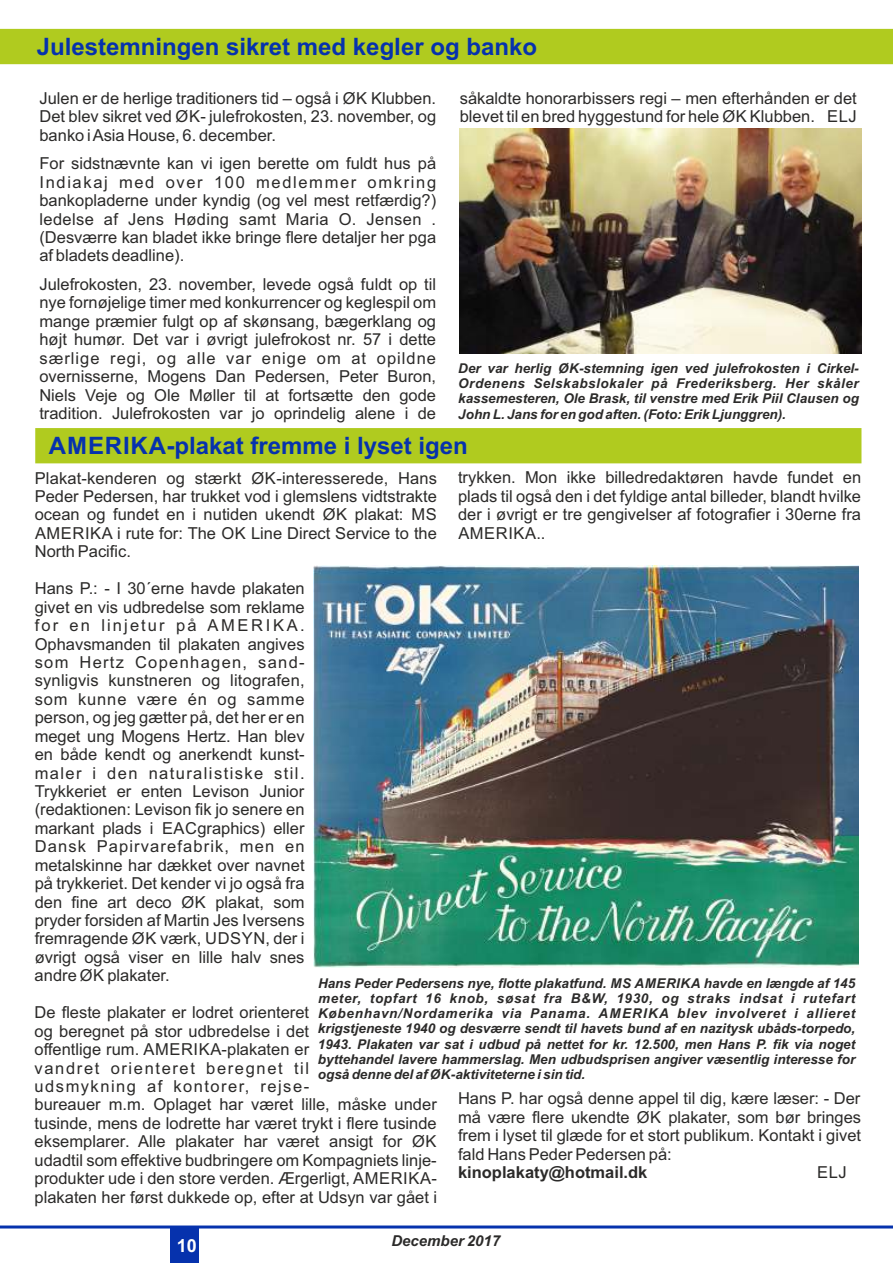
<style>
.page{position:relative;width:893px;height:1263px;background:#fff}
.page>*{position:absolute;margin:0;border:0;box-sizing:border-box;transform-origin:0 0}
.t1{font:700 24px "Arial";color:#0632ad}
.t2{font:700 18px "Arial";color:#fefefe}
.t3{font:16.5px/18.5px "Arial";color:#2b2a29;text-align:justify}
.t4{font:700 16.5px "Arial";color:#2b2a29}
.t5{font:italic 700 15px "Arial";color:#2b2a29}
.t6{font:italic 700 13.5px/15.1px "Arial";color:#2b2a29;text-align:justify}
</style>
<div class="page">
<div style="left:170px;top:1227px;width:29px;height:36px;background:#0632ad"></div>
<hr style="left:0;top:1225px;width:893px;height:3px;background:#0632ad">
<div style="left:0;top:28px;width:893px;height:37px;background:#b0cb1f"></div>
<img style="left:313px;top:566px;width:546px;height:401px">
<div style="left:35px;top:428px;width:827px;height:36px;background:#b0cb1f"></div>
<img style="left:459px;top:128px;width:402px;height:226px">
<h1 class="t1" style="left:37px;top:37px;width:502px">Julestemningen sikret med kegler og banko</h1>
<p class="t3" style="left:39px;top:90px;width:398px">Julen er de herlige traditioners tid – også i ØK Klubben.<br>Det blev sikret ved ØK- julefrokosten, 23. november, og banko i Asia House, 6. december.</p>
<p class="t3" style="left:39px;top:156px;width:398px">For sidstnævnte kan vi igen berette om fuldt hus på Indiakaj med over 100 medlemmer omkring bankopladerne under kyndig (og vel mest retfærdig?) ledelse af Jens Høding samt Maria O. Jensen . (Desværre kan bladet ikke bringe flere detaljer her pga af bladets deadline).</p>
<p class="t3" style="left:39px;top:276px;width:398px">Julefrokosten, 23. november, levede også fuldt op til nye fornøjelige timer med konkurrencer og keglespil om mange præmier fulgt op af skønsang, bægerklang og højt humør. Det var i øvrigt julefrokost nr. 57 i dette særlige regi, og alle var enige om at opildne overnisserne, Mogens Dan Pedersen, Peter Buron, Niels Veje og Ole Møller til at fortsætte den gode tradition. Julefrokosten var jo oprindelig alene i de</p>
<p class="t3" style="left:460px;top:90px;width:399px">såkaldte honorarbissers regi – men efterhånden er det blevet til en bred hyggestund for hele ØK Klubben. ELJ</p>
<p class="t6" style="left:458px;top:362px;width:402px">Der var herlig ØK-stemning igen ved julefrokosten i Cirkel-Ordenens Selskabslokaler på Frederiksberg. Her skåler kassemesteren, Ole Brask, til venstre med Erik Piil Clausen og John L. Jans for en god aften. (Foto: Erik Ljunggren).</p>
<h1 class="t1" style="left:49px;top:437px;width:420px">AMERIKA-plakat fremme i lyset igen</h1>
<p class="t3" style="left:458px;top:470px;width:405px">trykken. Mon ikke billedredaktøren havde fundet en plads til også den i det fyldige antal billeder, blandt hvilke der i øvrigt er tre gengivelser af fotografier i 30erne fra AMERIKA..</p>
<p class="t3" style="left:35px;top:470px;width:404px">Plakat-kenderen og stærkt ØK-interesserede, Hans Peder Pedersen, har trukket vod i glemslens vidtstrakte ocean og fundet en i nutiden ukendt ØK plakat: MS AMERIKA i rute for: The OK Line Direct Service to the North Pacific.</p>
<p class="t3" style="left:35px;top:581px;width:271px">Hans P.: - I 30´erne havde plakaten givet en vis udbredelse som reklame for en linjetur på AMERIKA.<br>Ophavsmanden til plakaten angives som Hertz Copenhagen, sand&shy;synligvis kunstneren og litografen, som kunne være én og samme person, og jeg gætter på, det her er en meget ung Mogens Hertz. Han blev en både kendt og anerkendt kunst&shy;maler i den naturalistiske stil.<br>Trykkeriet er enten Levison Junior (redaktionen: Levison fik jo senere en markant plads i EACgraphics) eller Dansk Papirvarefabrik, men en metalskinne har dækket over navnet på trykkeriet. Det kender vi jo også fra den fine art deco ØK plakat, som pryder forsiden af Martin Jes Iversens fremragende ØK værk, UDSYN, der i øvrigt også viser en lille halv snes andre ØK plakater.</p>
<p class="t3" style="left:35px;top:1005px;width:404px;text-align:left">De fleste plakater er lodret orienteret<br>og beregnet på stor udbredelse i det<br>offentlige rum. AMERIKA-plakaten er<br>vandret orienteret beregnet til<br>udsmykning af kontorer, rejse-<br>bureauer m.m. Oplaget har været lille, måske under tusinde, mens de lodrette har været trykt i flere tusinde eksemplarer. Alle plakater har været ansigt for ØK udadtil som effektive budbringere om Kompagniets linje&shy;produkter ude i den store verden. Ærgerligt, AMERIKA&shy;plakaten her først dukkede op, efter at Udsyn var gået i</p>
<p class="t6" style="left:318px;top:977px;width:539px">Hans Peder Pedersens nye, flotte plakatfund. MS AMERIKA havde en længde af 145 meter, topfart 16 knob, søsat fra B&amp;W, 1930, og straks indsat i rutefart København/Nordamerika via Panama. AMERIKA blev involveret i allieret krigstjeneste 1940 og desværre sendt til havets bund af en nazitysk ubåds-torpedo, 1943. Plakaten var sat i udbud på nettet for kr. 12.500, men Hans P. fik via noget byttehandel lavere hammerslag. Men udbudsprisen angiver væsentlig interesse for også denne del af ØK-aktiviteterne i sin tid.</p>
<p class="t3" style="left:458px;top:1091px;width:405px">Hans P. har også denne appel til dig, kære læser: - Der må være flere ukendte ØK plakater, som bør bringes frem i lyset til glæde for et stort publikum. Kontakt i givet fald Hans Peder Pedersen på:</p>
<p class="t4" style="left:458px;top:1166px;width:191px">kinoplakaty@hotmail.dk</p>
<p class="t3" style="left:817px;top:1165px;width:31px">ELJ</p>
<p class="t2" style="left:177px;top:1238px;width:22px">10</p>
<p class="t5" style="left:391px;top:1235px;width:110px">December 2017</p>
</div>
